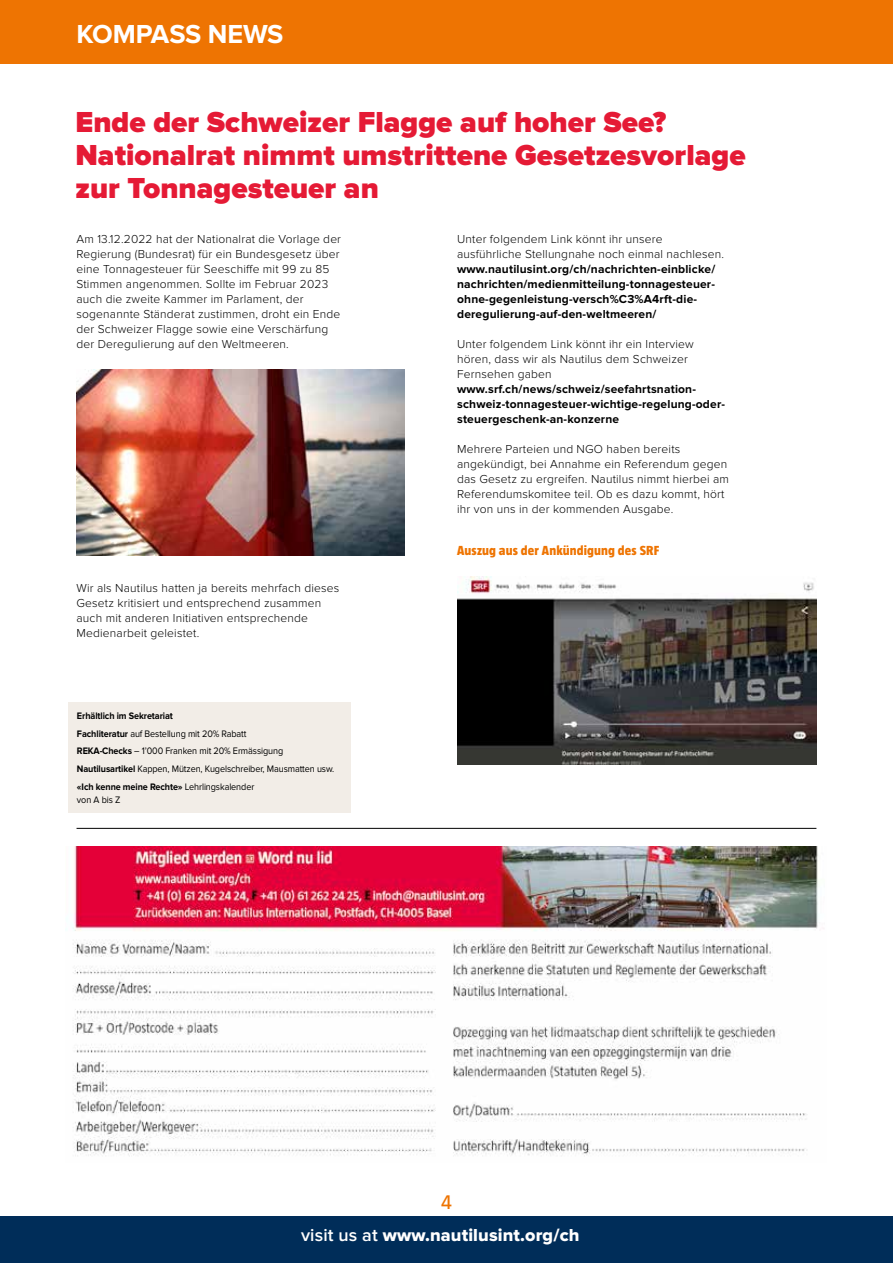
<style>
.page{position:relative;width:893px;height:1263px;background:#fff}
.page>*{position:absolute;margin:0;border:0;box-sizing:border-box;transform-origin:0 0}
.t1{font:900 30px/33px "Proxima Nova";color:#e51a35}
.t2{font:700 27px "Proxima Nova";letter-spacing:-.01em;color:#fff}
.t3{font:21px "Taz";color:#ee7402}
.t4{font:18px "Proxima Nova Extrabld";letter-spacing:.01em;color:#fff}
.t5{font:800 13.5px "Taz";letter-spacing:.01em;color:#ee7402}
.t6{font:300 12px/15px "Proxima Nova";letter-spacing:.015em;color:#000}
.t7{font:700 12px/15px "Proxima Nova";letter-spacing:.015em;color:#000}
.t8{font:9.75px/17.7px "Proxima Nova";letter-spacing:-.01em;color:#000;scale:.93 1}
.s1{font-weight:700}
.s2{font-family:"Proxima Nova";font-weight:600}
</style>
<div class="page">
<div style="left:0;top:0;width:893px;height:64px;background:#ee7402"></div>
<div style="left:0;top:1216px;width:893px;height:47px;background:#002d59"></div>
<hr style="left:77px;top:828px;width:739px;height:1px;background:#000">
<img style="left:72px;top:846px;width:752px;height:310px">
<div style="left:68px;top:702px;width:283px;height:110px;background:#f2ede7"></div>
<img style="left:457px;top:576px;width:359px;height:189px">
<img style="left:77px;top:369px;width:327px;height:187px">
<h2 class="t2" style="left:77px;top:18px;width:208px">KOMPASS NEWS</h2>
<h1 class="t1" style="left:75px;top:106px;width:672px">Ende der Schweizer Flagge auf hoher See?<br>Nationalrat nimmt umstrittene Gesetzesvorlage zur Tonnagesteuer an</h1>
<p class="t6" style="left:77px;top:232px;width:266px">Am 13.12.2022 hat der Nationalrat die Vorlage der Regierung (Bundesrat) für ein Bundesgesetz über eine Tonnagesteuer für Seeschiffe mit 99 zu 85<br>Stimmen angenommen. Sollte im Februar 2023 auch die zweite Kammer im Parlament, der sogenannte Ständerat zustimmen, droht ein Ende der Schweizer Flagge sowie eine Verschärfung der Deregulierung auf den Weltmeeren.</p>
<p class="t6" style="left:457px;top:231px;width:269px">Unter folgendem Link könnt ihr unsere ausführliche Stellungnahe noch einmal nachlesen.</p>
<p class="t7" style="left:457px;top:261px;width:260px">www.nautilusint.org/ch/nachrichten-einblicke/ nachrichten/medienmitteilung-tonnagesteuer&shy;ohne-gegenleistung-versch%C3%A4rft-die&shy;deregulierung-auf-den-weltmeeren/</p>
<p class="t6" style="left:457px;top:336px;width:238px">Unter folgendem Link könnt ihr ein Interview hören, dass wir als Nautilus dem Schweizer<br>Fernsehen gaben</p>
<p class="t7" style="left:457px;top:381px;width:269px">www.srf.ch/news/schweiz/seefahrtsnation&shy;schweiz-tonnagesteuer-wichtige-regelung-oder&shy;steuergeschenk-an-konzerne</p>
<p class="t6" style="left:457px;top:441px;width:273px">Mehrere Parteien und NGO haben bereits angekündigt, bei Annahme ein Referendum gegen das Gesetz zu ergreifen. Nautilus nimmt hierbei am Referendumskomitee teil. Ob es dazu kommt, hört ihr von uns in der kommenden Ausgabe.</p>
<p class="t5" style="left:457px;top:543px;width:204px">Auszug aus der Ankündigung des SRF</p>
<p class="t6" style="left:77px;top:581px;width:264px">Wir als Nautilus hatten ja bereits mehrfach dieses Gesetz kritisiert und entsprechend zusammen auch mit anderen Initiativen entsprechende Medienarbeit geleistet.</p>
<p class="t8" style="left:77px;top:707px;width:278px"><span class="s1">Erhältlich im Sekretariat<br>Fachliteratur</span> auf Bestellung mit 20% Rabatt<br><span class="s1">REKA-Checks</span> – 1’000 Franken mit 20% Ermässigung <span class="s1">Nautilusartikel</span> Kappen, Mützen, Kugelschreiber, Mausmatten usw. <span class="s1">«Ich kenne meine Rechte»</span> Lehrlingskalender</p>
<p class="t8" style="left:77px;top:791px;width:48px">von A bis Z</p>
<h3 class="t3" style="left:441px;top:1190px;width:12px">4</h3>
<h3 class="t4" style="left:301px;top:1224px;width:280px"><span class="s2">visit us at</span> www.nautilusint.org/ch</h3>
</div>
